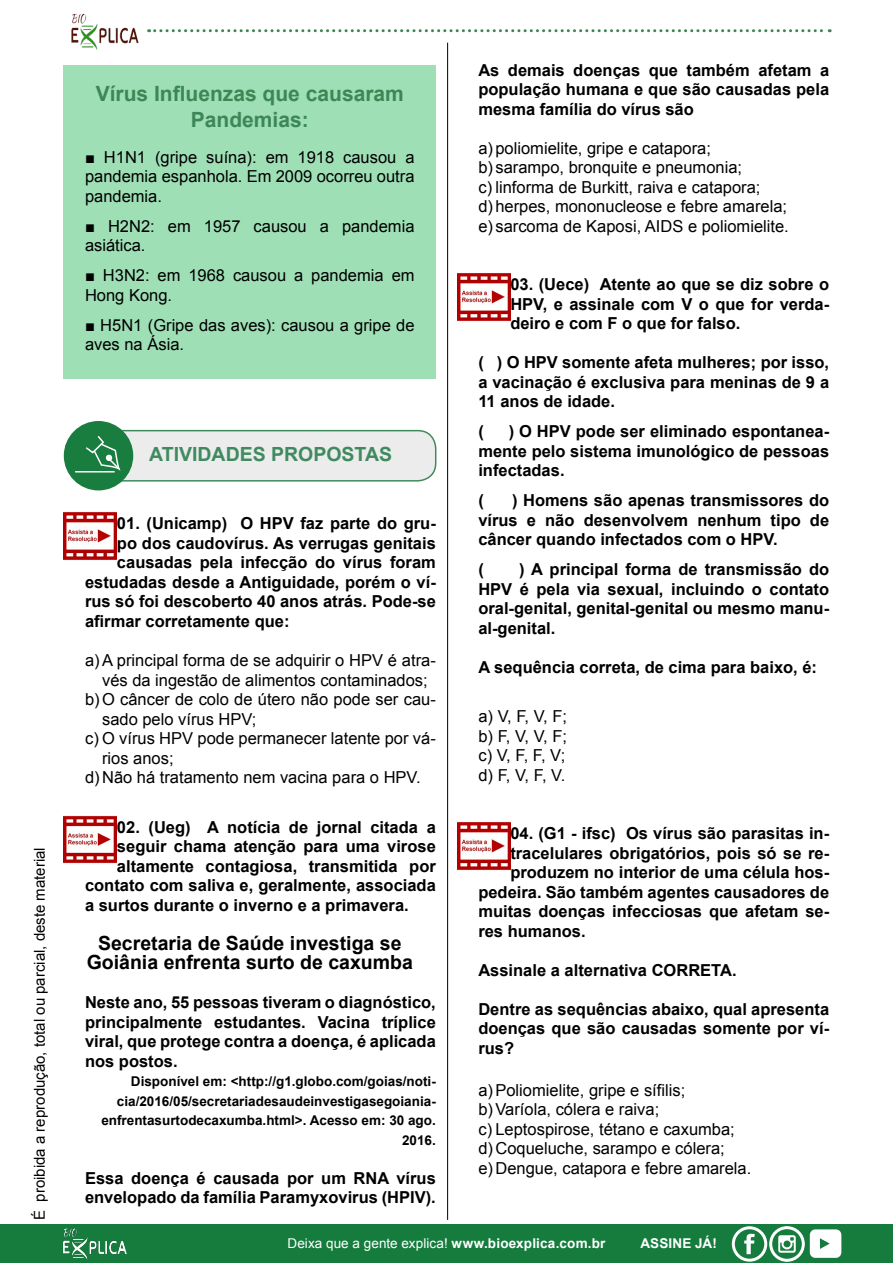
<style>
.page{position:relative;width:893px;height:1263px;background:#fff}
.page>*{position:absolute;margin:0;border:0;box-sizing:border-box;transform-origin:0 0}
.t1{font:700 21px/25.5px "Arial";color:#3d8756;text-align:center}
.t2{font:700 19.5px/19.5px "Arial";color:#000;text-align:center}
.t3{font:700 19.5px "Arial";color:#3f8a5f}
.t4{font:700 16.5px/19.5px "Arial";color:#000;text-align:justify}
.t5{font:16.5px/19.5px "Arial";color:#000}
.t6{font:15px "Arial";color:#000}
.t7{font:700 13.5px/19.5px "Arial";color:#000;text-align:right}
.t8{font:13.5px "Arial";letter-spacing:.005em;color:#fff}
.t9{font:700 13.5px "Arial";letter-spacing:.015em;color:#fff}
.s1{font-weight:700}
</style>
<div class="page">
<div style="left:0;top:1225px;width:893px;height:38px;background:#157c3e"></div>
<img style="left:63px;top:1228px;width:64px;height:32px">
<div style="left:732px;top:1226px;width:35px;height:36px;border:3px solid #fff;border-radius:16px"></div>
<svg style="left:744px;top:1234px;width:11px;height:20px"></svg>
<div style="left:769px;top:1226px;width:36px;height:36px;border:3px solid #fff;border-radius:16px"></div>
<svg style="left:778px;top:1235px;width:18px;height:18px"></svg>
<svg style="left:809px;top:1229px;width:33px;height:29px"></svg>
<img style="left:71px;top:13px;width:68px;height:37px">
<svg style="left:149px;top:29px;width:681px;height:3px"></svg>
<hr style="left:447px;top:43px;width:1px;height:1177px;background:#000">
<div style="left:96px;top:431px;width:340px;height:50px;background:#ececec;border-radius:18px"></div>
<div style="left:95px;top:430px;width:341px;height:52px;border:2px solid #3f8a5f;border-radius:18px"></div>
<div style="left:64px;top:421px;width:69px;height:69px;background:#187d3f;border-radius:50%"></div>
<hr style="left:75px;top:471px;width:40px;height:1px;background:#fff">
<svg style="left:85px;top:436px;width:36px;height:37px"></svg>
<img style="left:64px;top:512px;width:53px;height:48px">
<img style="left:64px;top:815px;width:53px;height:49px">
<div style="left:64px;top:65px;width:372px;height:314px;background:#9edfb6"></div>
<img style="left:457px;top:273px;width:53px;height:48px">
<img style="left:457px;top:822px;width:53px;height:48px">
<p class="t6" style="left:30px;top:1220px;width:374px;rotate:-90deg">É proibida a reprodução, total ou parcial, deste material</p>
<p class="t1" style="left:96px;top:82px;width:310px">Vírus Influenzas que causaram<br>Pandemias:</p>
<p class="t5" style="left:85px;top:147px;width:331px;text-align:justify">■ H1N1 (gripe suína): em 1918 causou a pandemia espanhola. Em 2009 ocorreu outra pandemia.</p>
<p class="t5" style="left:85px;top:216px;width:331px">■ H2N2: em 1957 causou a pandemia asiática.</p>
<p class="t5" style="left:85px;top:266px;width:331px">■ H3N2: em 1968 causou a pandemia em<br>Hong Kong.</p>
<p class="t5" style="left:85px;top:315px;width:331px">■ H5N1 (Gripe das aves): causou a gripe de aves na Ásia.</p>
<p class="t3" style="left:149px;top:440px;width:245px">ATIVIDADES PROPOSTAS</p>
<p class="t4" style="left:117px;top:514px;width:320px">01. (Unicamp) O HPV faz parte do gru-</p>
<p class="t4" style="left:117px;top:534px;width:320px">po dos caudovírus. As verrugas genitais</p>
<p class="t4" style="left:117px;top:553px;width:320px">causadas pela infecção do vírus foram</p>
<p class="t4" style="left:85px;top:573px;width:352px">estudadas desde a Antiguidade, porém o ví-</p>
<p class="t4" style="left:85px;top:592px;width:352px">rus só foi descoberto 40 anos atrás. Pode-se</p>
<p class="t4" style="left:85px;top:612px;width:206px">afirmar corretamente que:</p>
<p class="t5" style="left:85px;top:651px;width:352px">a)A principal forma de se adquirir o HPV é atra-</p>
<p class="t5" style="left:102px;top:670px;width:327px">vés da ingestão de alimentos contaminados;</p>
<p class="t5" style="left:85px;top:690px;width:352px">b)O câncer de colo de útero não pode ser cau-</p>
<p class="t5" style="left:102px;top:709px;width:156px">sado pelo vírus HPV;</p>
<p class="t5" style="left:85px;top:729px;width:352px">c) O vírus HPV pode permanecer latente por vá-</p>
<p class="t5" style="left:102px;top:748px;width:73px">rios anos;</p>
<p class="t5" style="left:85px;top:768px;width:337px">d)Não há tratamento nem vacina para o HPV.</p>
<p class="t4" style="left:117px;top:817px;width:320px">02. (Ueg) A notícia de jornal citada a</p>
<p class="t4" style="left:117px;top:837px;width:320px">seguir chama atenção para uma virose</p>
<p class="t4" style="left:117px;top:856px;width:320px">altamente contagiosa, transmitida por</p>
<p class="t4" style="left:85px;top:876px;width:352px">contato com saliva e, geralmente, associada</p>
<p class="t4" style="left:85px;top:895px;width:325px">a surtos durante o inverno e a primavera.</p>
<p class="t2" style="left:87px;top:933px;width:328px">Secretaria de Saúde investiga se<br>Goiânia enfrenta surto de caxumba</p>
<p class="t4" style="left:85px;top:993px;width:352px">Neste ano, 55 pessoas tiveram o diagnóstico, principalmente estudantes. Vacina tríplice viral, que protege contra a doença, é aplicada nos postos.</p>
<p class="t7" style="left:101px;top:1072px;width:336px">Disponível em: &lt;http://g1.globo.com/goias/noti&shy;cia/2016/05/secretariadesaudeinvestigasegoiania&shy;enfrentasurtodecaxumba.html&gt;. Acesso em: 30 ago.<br>2016.</p>
<p class="t4" style="left:85px;top:1168px;width:352px">Essa doença é causada por um RNA vírus envelopado da família Paramyxovirus (HPIV).</p>
<p class="t4" style="left:478px;top:61px;width:352px">As demais doenças que também afetam a população humana e que são causadas pela mesma família do vírus são</p>
<p class="t5" style="left:478px;top:138px;width:312px">a) poliomielite, gripe e catapora;<br>b) sarampo, bronquite e pneumonia;<br>c) linforma de Burkitt, raiva e catapora;<br>d) herpes, mononucleose e febre amarela; e) sarcoma de Kaposi, AIDS e poliomielite.</p>
<p class="t4" style="left:510px;top:275px;width:320px">03. (Uece) Atente ao que se diz sobre o HPV, e assinale com V o que for verda&shy;deiro e com F o que for falso.</p>
<p class="t4" style="left:478px;top:353px;width:352px">( ) O HPV somente afeta mulheres; por isso, a vacinação é exclusiva para meninas de 9 a 11 anos de idade.</p>
<p class="t4" style="left:478px;top:422px;width:7px">(</p>
<p class="t4" style="left:478px;top:422px;width:352px;text-indent:30px">) O HPV pode ser eliminado espontanea&shy;mente pelo sistema imunológico de pessoas infectadas.</p>
<p class="t4" style="left:478px;top:491px;width:7px">(</p>
<p class="t4" style="left:478px;top:491px;width:352px;text-indent:34px">) Homens são apenas transmissores do vírus e não desenvolvem nenhum tipo de câncer quando infectados com o HPV.</p>
<p class="t4" style="left:478px;top:560px;width:7px">(</p>
<p class="t4" style="left:478px;top:560px;width:352px;text-indent:41px">) A principal forma de transmissão do HPV é pela via sexual, incluindo o contato oral-genital, genital-genital ou mesmo manu&shy;al-genital.</p>
<p class="t4" style="left:478px;top:658px;width:340px">A sequência correta, de cima para baixo, é:</p>
<p class="t5" style="left:478px;top:707px;width:90px;text-align:justify">a) V, F, V, F; b) F, V, V, F; c) V, F, F, V; d) F, V, F, V.</p>
<p class="t4" style="left:510px;top:824px;width:320px">04. (G1 - ifsc) Os vírus são parasitas in-</p>
<p class="t4" style="left:510px;top:844px;width:320px">tracelulares obrigatórios, pois só se re-</p>
<p class="t4" style="left:510px;top:863px;width:320px">produzem no interior de uma célula hos-</p>
<p class="t4" style="left:478px;top:883px;width:352px">pedeira. São também agentes causadores de</p>
<p class="t4" style="left:478px;top:902px;width:352px">muitas doenças infecciosas que afetam se-</p>
<p class="t4" style="left:478px;top:922px;width:109px">res humanos.</p>
<p class="t4" style="left:478px;top:961px;width:260px">Assinale a alternativa CORRETA.</p>
<p class="t4" style="left:478px;top:1000px;width:352px">Dentre as sequências abaixo, qual apresenta doenças que são causadas somente por ví&shy;rus?</p>
<p class="t5" style="left:478px;top:1080px;width:274px">a)Poliomielite, gripe e sífilis; b)Varíola, cólera e raiva;<br>c) Leptospirose, tétano e caxumba; d)Coqueluche, sarampo e cólera; e)Dengue, catapora e febre amarela.</p>
<p class="t8" style="left:287px;top:1234px;width:320px">Deixa que a gente explica! <span class="s1">www.bioexplica.com.br</span></p>
<p class="t9" style="left:640px;top:1234px;width:78px">ASSINE JÁ!</p>
</div>
